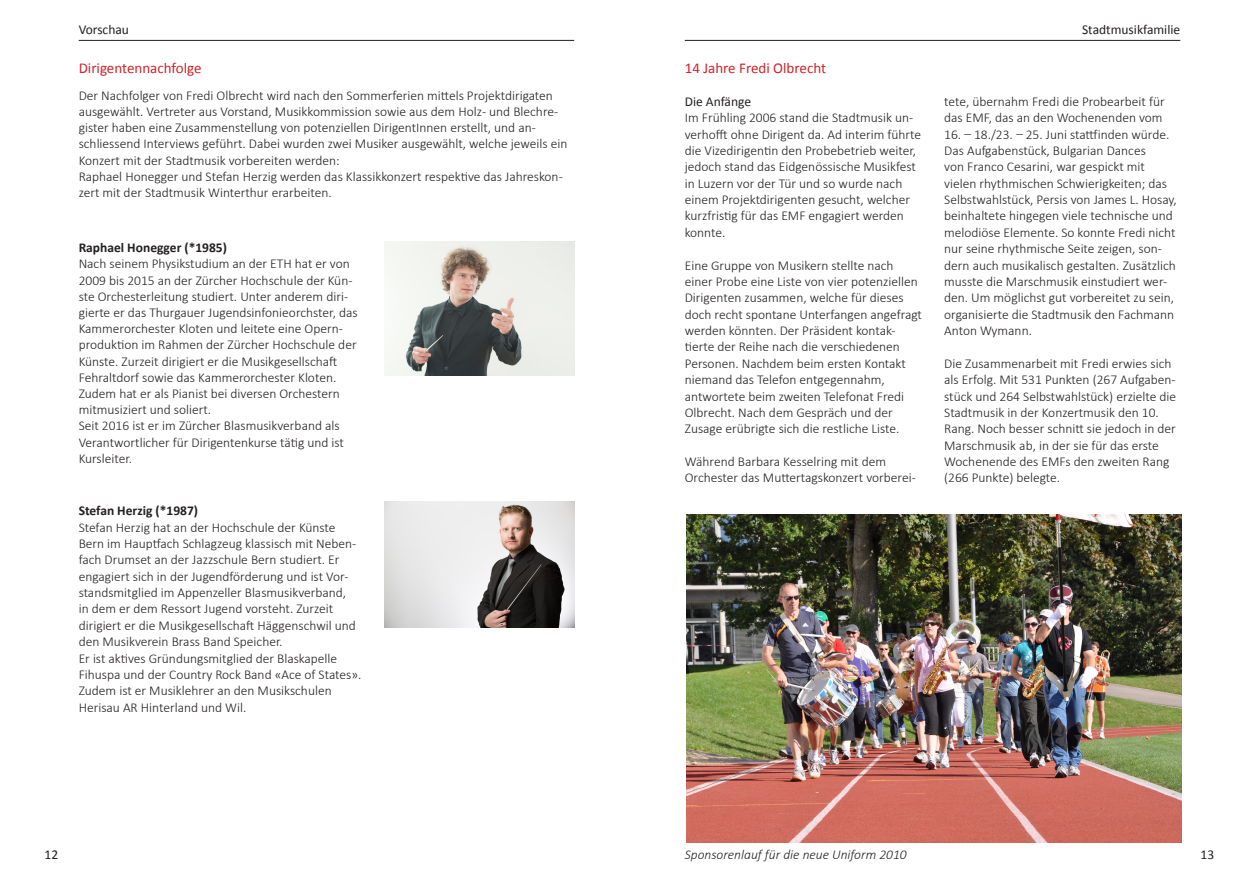
<style>
.page{position:relative;width:1259px;height:893px;background:#fff}
.page>*{position:absolute;margin:0;border:0;box-sizing:border-box;transform-origin:0 0}
.Inhalt_-_Überschrift{font:15px "Calibri";color:#d1232a}
.Inhalt_-_Überschrift-2{font:300 13.5px/16.4px "Calibri";color:#231f20}
.Inhalt_-_Überschrift-3{font:700 13.5px "Calibri";color:#231f20}
.Inhalt_-_Überschrift-4{font:13.5px "Calibri";color:#231f20}
.Starttext{font:italic 300 13.5px "Calibri";color:#231f20}
.s1{font-style:italic}
</style>
<div class="page">
<hr style="left:685px;top:40px;width:495px;height:1px;background:#231f20">
<hr style="left:79px;top:40px;width:495px;height:1px;background:#231f20">
<img style="left:385px;top:242px;width:189px;height:134px">
<img style="left:385px;top:501px;width:189px;height:126px">
<img style="left:686px;top:515px;width:495px;height:328px">
<p class="Inhalt_-_Überschrift-4" style="left:79px;top:20px;width:52px">Vorschau</p>
<p class="Inhalt_-_Überschrift-4" style="left:1082px;top:20px;width:100px">Stadtmusikfamilie</p>
<p class="Inhalt_-_Überschrift" style="left:79px;top:58px;width:124px">Dirigentennachfolge</p>
<p class="Inhalt_-_Überschrift" style="left:685px;top:58px;width:143px">14 Jahre Fredi Olbrecht</p>
<p class="Inhalt_-_Überschrift-2" style="left:79px;top:87px;width:490px">Der Nachfolger von Fredi Olbrecht wird nach den Sommerferien mittels Projektdirigaten ausgewählt. Vertreter aus Vorstand, Musikkommission sowie aus dem Holz- und Blechre&shy;gister haben eine Zusammenstellung von potenziellen DirigentInnen erstellt, und an&shy;schliessend Interviews geführt. Dabei wurden zwei Musiker ausgewählt, welche jeweils ein Konzert mit der Stadtmusik vorbereiten werden:</p>
<p class="Inhalt_-_Überschrift-2" style="left:79px;top:168px;width:485px">Raphael Honegger und Stefan Herzig werden das Klassikkonzert respektive das Jahreskon&shy;zert mit der Stadtmusik Winterthur erarbeiten.</p>
<p class="Inhalt_-_Überschrift-4" style="left:685px;top:92px;width:68px">Die Anfänge</p>
<p class="Inhalt_-_Überschrift-2" style="left:685px;top:109px;width:238px">Im Frühling 2006 stand die Stadtmusik un&shy;verhofft ohne Dirigent da. Ad interim führte die Vizedirigentin den Probebetrieb weiter, jedoch stand das Eidgenössische Musikfest in Luzern vor der Tür und so wurde nach einem Projektdirigenten gesucht, welcher kurzfristig für das EMF engagiert werden konnte.</p>
<p class="Inhalt_-_Überschrift-2" style="left:685px;top:257px;width:239px">Eine Gruppe von Musikern stellte nach einer Probe eine Liste von vier potenziellen Dirigenten zusammen, welche für dieses doch recht spontane Unterfangen angefragt werden könnten. Der Präsident kontak&shy;tierte der Reihe nach die verschiedenen Personen. Nachdem beim ersten Kontakt niemand das Telefon entgegennahm, antwortete beim zweiten Telefonat Fredi Olbrecht. Nach dem Gespräch und der Zusage erübrigte sich die restliche Liste.</p>
<p class="Inhalt_-_Überschrift-2" style="left:685px;top:453px;width:232px">Während Barbara Kesselring mit dem<br>Orchester das Muttertagskonzert vorberei-</p>
<p class="Inhalt_-_Überschrift-2" style="left:944px;top:93px;width:222px">tete, übernahm Fredi die Probearbeit für das EMF, das an den Wochenenden vom</p>
<p class="Inhalt_-_Überschrift-2" style="left:944px;top:126px;width:234px">16. <span class="s1">–</span> 18./23. <span class="s1">–</span> 25. Juni stattfinden würde.<br>Das Aufgabenstück, Bulgarian Dances<br>von Franco Cesarini, war gespickt mit vielen rhythmischen Schwierigkeiten; das Selbstwahlstück, Persis von James L. Hosay, beinhaltete hingegen viele technische und melodiöse Elemente. So konnte Fredi nicht nur seine rhythmische Seite zeigen, son&shy;dern auch musikalisch gestalten. Zusätzlich musste die Marschmusik einstudiert wer&shy;den. Um möglichst gut vorbereitet zu sein, organisierte die Stadtmusik den Fachmann Anton Wymann.</p>
<p class="Inhalt_-_Überschrift-2" style="left:944px;top:355px;width:233px">Die Zusammenarbeit mit Fredi erwies sich als Erfolg. Mit 531 Punkten (267 Aufgaben&shy;stück und 264 Selbstwahlstück) erzielte die Stadtmusik in der Konzertmusik den 10.<br>Rang. Noch besser schnitt sie jedoch in der Marschmusik ab, in der sie für das erste Wochenende des EMFs den zweiten Rang (266 Punkte) belegte.</p>
<p class="Inhalt_-_Überschrift-3" style="left:79px;top:238px;width:150px">Raphael Honegger (*1985)</p>
<p class="Inhalt_-_Überschrift-2" style="left:79px;top:256px;width:274px">Nach seinem Physikstudium an der ETH hat er von<br>2009 bis 2015 an der Zürcher Hochschule der Kün‑</p>
<p class="Inhalt_-_Überschrift-2" style="left:79px;top:288px;width:280px">ste Orchesterleitung studiert. Unter anderem diri&shy;gierte er das Thurgauer Jugendsinfonieorchster, das Kammerorchester Kloten und leitete eine Opern&shy;produktion im Rahmen der Zürcher Hochschule der Künste. Zurzeit dirigiert er die Musikgesellschaft Fehraltdorf sowie das Kammerorchester Kloten.<br>Zudem hat er als Pianist bei diversen Orchestern mitmusiziert und soliert.</p>
<p class="Inhalt_-_Überschrift-2" style="left:79px;top:418px;width:267px">Seit 2016 ist er im Zürcher Blasmusikverband als<br>Verantwortlicher für Dirigentenkurse tätig und ist<br>Kursleiter.</p>
<p class="Inhalt_-_Überschrift-3" style="left:79px;top:501px;width:121px">Stefan Herzig (*1987)</p>
<p class="Inhalt_-_Überschrift-2" style="left:79px;top:519px;width:279px">Stefan Herzig hat an der Hochschule der Künste Bern im Hauptfach Schlagzeug klassisch mit Neben&shy;fach Drumset an der Jazzschule Bern studiert. Er engagiert sich in der Jugendförderung und ist Vor&shy;standsmitglied im Appenzeller Blasmusikverband, in dem er dem Ressort Jugend vorsteht. Zurzeit dirigiert er die Musikgesellschaft Häggenschwil und den Musikverein Brass Band Speicher.</p>
<p class="Inhalt_-_Überschrift-2" style="left:79px;top:650px;width:284px">Er ist aktives Gründungsmitglied der Blaskapelle Fihuspa und der Country Rock Band «Ace of States».<br>Zudem ist er Musiklehrer an den Musikschulen Herisau AR Hinterland und Wil.</p>
<p class="Starttext" style="left:685px;top:846px;width:223px">Sponsorenlauf für die neue Uniform 2010</p>
<p class="Inhalt_-_Überschrift-4" style="left:45px;top:845px;width:15px">12</p>
<p class="Inhalt_-_Überschrift-4" style="left:1200px;top:845px;width:15px">13</p>
</div>
